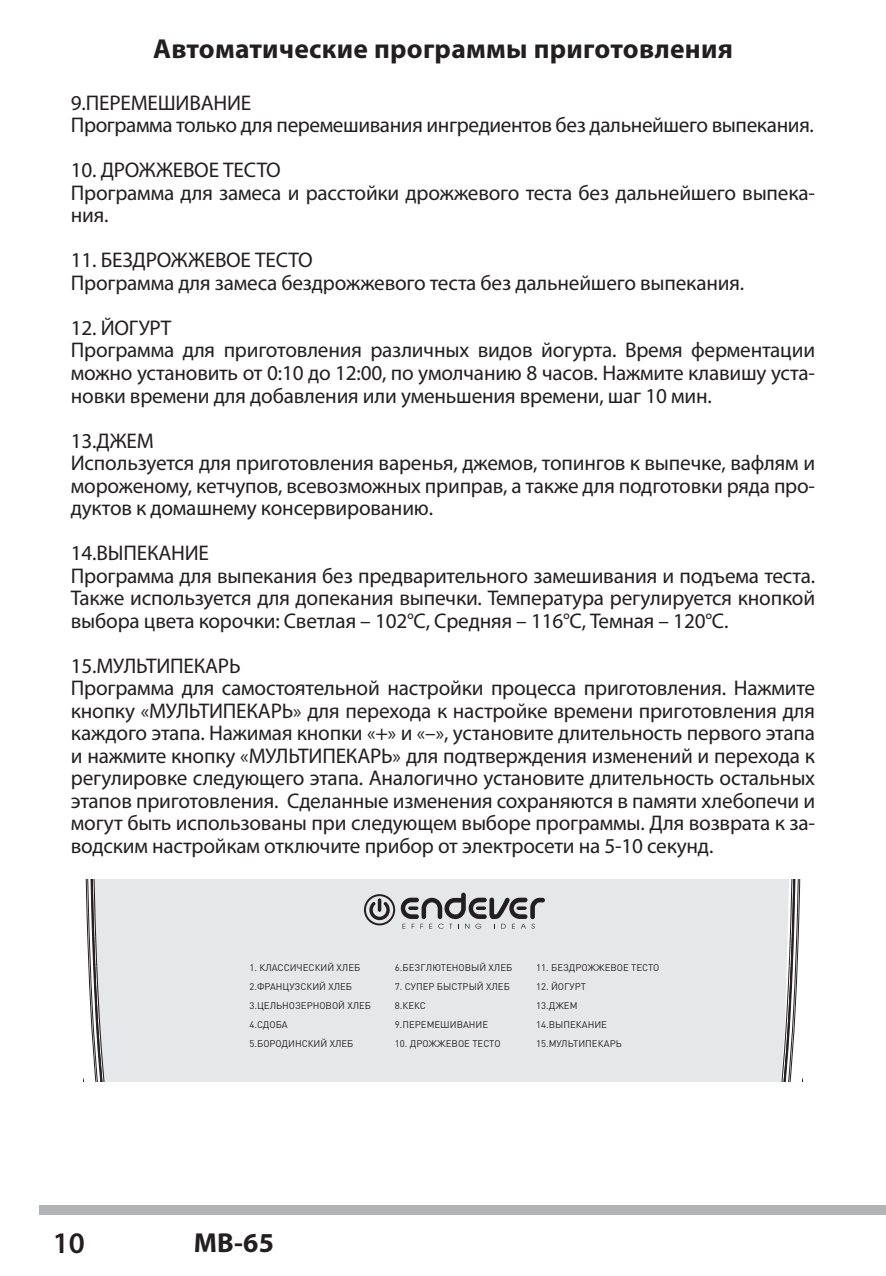
<style>
.page{position:relative;width:886px;height:1276px;background:#fff}
.page>*{position:absolute;margin:0;border:0;box-sizing:border-box;transform-origin:0 0}
.t1{font:600 30px "Myriad Pro";color:#231f20}
.t2{font:700 27.5px "Myriad Pro";letter-spacing:.01em;color:#231f20}
.t3{font:21.25px/22.5px "Myriad Pro";letter-spacing:-.01em;color:#231f20}
.t4{font:9.5px/19.2px "DIN Pro";color:#231f20}
.s1{font-size:20px}
</style>
<div class="page">
<div style="left:40px;top:1205px;width:846px;height:9px;background:#b2b3b7"></div>
<div style="left:83px;top:879px;width:720px;height:202px;background:#e6e7e9"></div>
<p class="t2" style="left:153px;top:30px;width:581px">Автоматические программы приготовления</p>
<p class="t3" style="left:71px;top:91px;width:744px">9.ПЕРЕМЕШИВАНИЕ<br>Программа только для перемешивания ингредиентов без дальнейшего выпекания.</p>
<p class="t3" style="left:71px;top:159px;width:746px">10. ДРОЖЖЕВОЕ ТЕСТО<br>Программа для замеса и расстойки дрожжевого теста без дальнейшего выпека&shy;ния.</p>
<p class="t3" style="left:71px;top:249px;width:675px">11. БЕЗДРОЖЖЕВОЕ ТЕСТО<br>Программа для замеса бездрожжевого теста без дальнейшего выпекания.</p>
<p class="t3" style="left:71px;top:316px;width:746px">12. ЙОГУРТ<br>Программа для приготовления различных видов йогурта. Время ферментации можно установить от 0:10 до 12:00, по умолчанию 8 часов. Нажмите клавишу уста&shy;новки времени для добавления или уменьшения времени, шаг 10 мин.</p>
<p class="t3" style="left:71px;top:429px;width:746px">13.ДЖЕМ<br>Используется для приготовления варенья, джемов, топингов к выпечке, вафлям и мороженому, кетчупов, всевозможных приправ, а также для подготовки ряда про&shy;дуктов к домашнему консервированию.</p>
<p class="t3" style="left:71px;top:541px;width:746px">14.ВЫПЕКАНИЕ<br>Программа для выпекания без предварительного замешивания и подъема теста.<br>Также используется для допекания выпечки. Температура регулируется кнопкой выбора цвета корочки: Светлая – 102°C, Средняя – 116°C, Темная – 120°C.</p>
<p class="t3" style="left:71px;top:654px;width:746px">15.МУЛЬТИПЕКАРЬ<br>Программа для самостоятельной настройки процесса приготовления. Нажмите кнопку <span class="s1">«</span>МУЛЬТИПЕКАРЬ<span class="s1">»</span> для перехода к настройке времени приготовления для каждого этапа. Нажимая кнопки <span class="s1">«</span>+<span class="s1">»</span> и <span class="s1">«</span>–<span class="s1">»</span>, установите длительность первого этапа и нажмите кнопку <span class="s1">«</span>МУЛЬТИПЕКАРЬ<span class="s1">»</span> для подтверждения изменений и перехода к регулировке следующего этапа. Аналогично установите длительность остальных этапов приготовления. Сделанные изменения сохраняются в памяти хлебопечи и могут быть использованы при следующем выборе программы. Для возврата к за&shy;водским настройкам отключите прибор от электросети на 5-10 секунд.</p>
<p class="t4" style="left:249px;top:956px;width:123px">1. КЛАССИЧЕСКИЙ ХЛЕБ<br>2.ФРАНЦУЗСКИЙ ХЛЕБ<br>3.ЦЕЛЬНОЗЕРНОВОЙ ХЛЕБ<br>4.СДОБА<br>5.БОРОДИНСКИЙ ХЛЕБ</p>
<p class="t4" style="left:395px;top:956px;width:119px">6.БЕЗГЛЮТЕНОВЫЙ ХЛЕБ</p>
<p class="t4" style="left:395px;top:975px;width:117px">7. СУПЕР БЫСТРЫЙ ХЛЕБ<br>8.КЕКС<br>9.ПЕРЕМЕШИВАНИЕ</p>
<p class="t4" style="left:395px;top:1033px;width:107px">10. ДРОЖЖЕВОЕ ТЕСТО</p>
<p class="t4" style="left:536px;top:956px;width:125px">11. БЕЗДРОЖЖЕВОЕ ТЕСТО</p>
<p class="t4" style="left:536px;top:975px;width:87px">12. ЙОГУРТ<br>13.ДЖЕМ<br>14.ВЫПЕКАНИЕ<br>15.МУЛЬТИПЕКАРЬ</p>
<h1 class="t1" style="left:53px;top:1224px;width:34px">10</h1>
<p class="t2" style="left:194px;top:1225px;width:82px">МВ-65</p>
</div>
